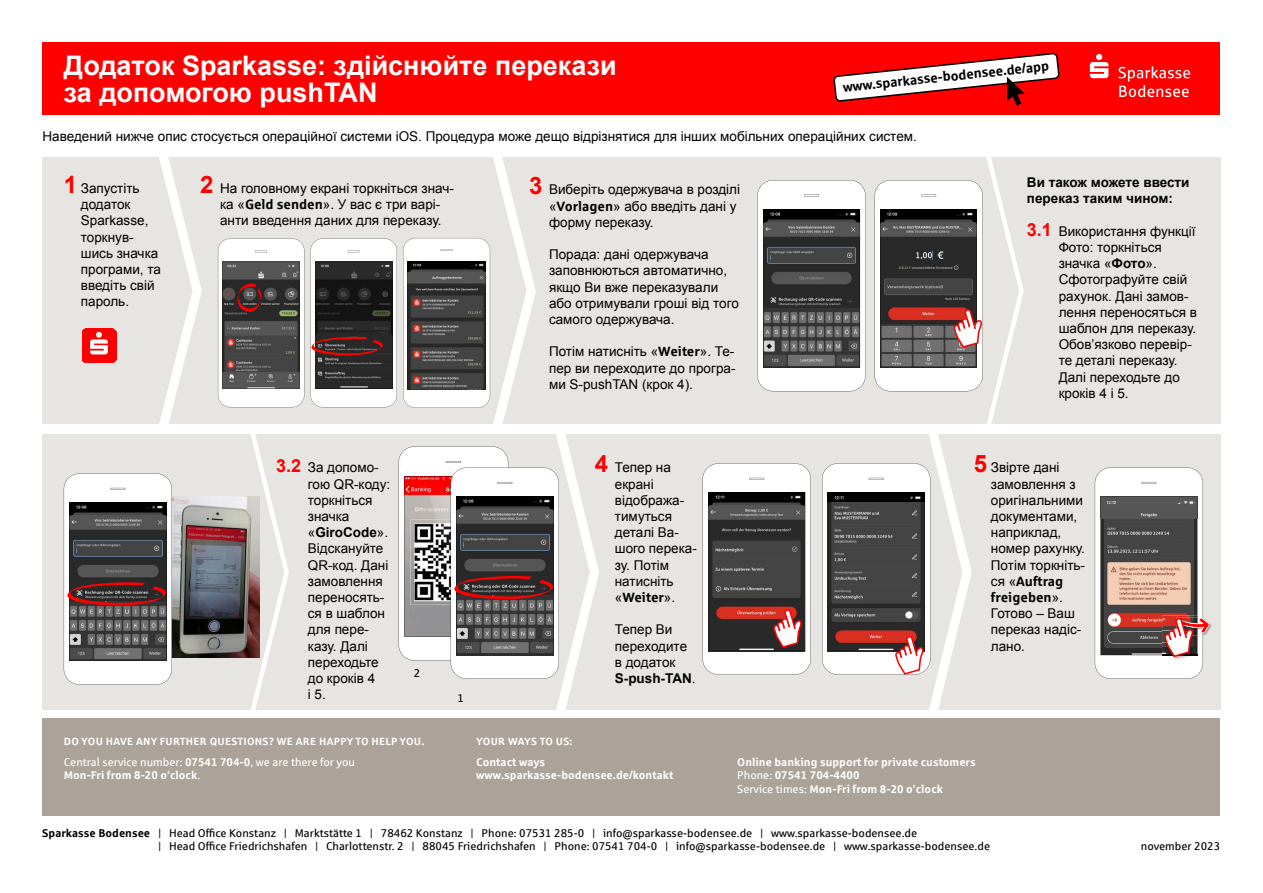
<style>
.page{position:relative;width:1263px;height:893px;background:#fff}
.page>*{position:absolute;margin:0;border:0;box-sizing:border-box;transform-origin:0 0}
.t1{font:700 27px/27px "Arial";color:#fff}
.t2{font:13.5px/16.2px "Arial";color:#000}
.t3{font:700 13.5px/16.2px "Sparkasse Rg";color:#000}
.t4{font:700 13.5px/16.2px "Arial";color:#000}
.t5{font:11.25px/13.5px "Sparkasse Rg";color:#000}
.t6{font:700 11.25px/13.5px "Sparkasse Rg";color:#fff}
.t7{font:11.25px/13.5px "Sparkasse Rg";color:#fff}
.t8{font:700 10.5px "Sparkasse Rg";letter-spacing:.025em;color:#fff}
.s1{font-weight:700;font-size:24px;color:#f00}
.s2{font-family:"Sparkasse Rg";font-weight:700}
.s3{font-weight:700;font-size:18px;color:#f00}
.s4{font-weight:700}
.s5{font-family:"Arial";font-weight:400}
.s6{font-weight:400}
.s7{font-weight:700;color:#fff}
</style>
<div class="page">
<div style="left:43px;top:43px;width:1177px;height:72px;background:#f00"></div>
<div style="left:43px;top:157px;width:1178px;height:553px;background:#e7e5e1"></div>
<svg style="left:158px;top:157px;width:44px;height:268px"></svg>
<svg style="left:250px;top:434px;width:39px;height:276px"></svg>
<img style="left:172px;top:496px;width:87px;height:162px">
<div style="left:28px;top:425px;width:1225px;height:9px;background:#fff"></div>
<img style="left:82px;top:329px;width:34px;height:34px">
<svg style="left:218px;top:239px;width:86px;height:168px"></svg>
<svg style="left:64px;top:473px;width:108px;height:212px"></svg>
<svg style="left:310px;top:157px;width:289px;height:553px"></svg>
<svg style="left:702px;top:157px;width:322px;height:553px"></svg>
<img style="left:828px;top:492px;width:96px;height:10px">
<svg style="left:1095px;top:467px;width:115px;height:212px"></svg>
<svg style="left:833px;top:53px;width:227px;height:53px"></svg>
<svg style="left:1090px;top:54px;width:18px;height:24px"></svg>
<svg style="left:1118px;top:66px;width:72px;height:31px"></svg>
<div style="left:43px;top:718px;width:1177px;height:98px;background:#aba399"></div>
<h1 class="t1" style="left:64px;top:53px;width:554px">Додаток Sparkasse: здійснюйте перекази за допомогою pushTAN</h1>
<p class="t3" style="left:842px;top:79px;width:209px;rotate:-6deg">www.sparkasse-bodensee.de/app</p>
<p class="t2" style="left:43px;top:128px;width:876px">Наведений нижче опис стосується операційної системи iOS. Процедура може дещо відрізнятися для інших мобільних операційних систем.</p>
<p class="t2" style="left:81px;top:180px;width:82px;text-indent:-17px"><span class="s1">1</span> Запустіть додаток<br>Sparkasse, торкнув&shy;шись значка програми, та введіть свій пароль.</p>
<p class="t2" style="left:200px;top:180px;width:255px;text-align:center"><span class="s1">2</span> На головному екрані торкніться знач&shy;ка «<span class="s2">Geld senden</span>». У вас є три варі-<br>анти введення даних для переказу.</p>
<p class="t2" style="left:549px;top:182px;width:193px;text-indent:-20px"><span class="s1">3</span> Виберіть одержувача в розділі «<span class="s2">Vorlagen</span>» або введіть дані у форму переказу.</p>
<p class="t2" style="left:549px;top:246px;width:191px">Порада: дані одержувача заповнюються автоматично, якщо Ви вже переказували або отримували гроші від того самого одержувача.</p>
<p class="t2" style="left:549px;top:344px;width:188px;text-align:justify">Потім натисніть «<span class="s2">Weiter</span>». Те&shy;пер ви переходите до програ&shy;ми S-pushTAN (крок 4).</p>
<p class="t2" style="left:308px;top:460px;width:84px;text-indent:-32px"><span class="s3">3.2</span> За допомо&shy;гою QR-коду: торкніться значка «<span class="s4">GiroCode</span>».<br>Відскануйте<br>QR-код. Дані замовлення переносять&shy;ся в шаблон для пере&shy;казу. Далі переходьте до кроків 4<br>і 5.</p>
<p class="t2" style="left:615px;top:460px;width:84px;text-indent:-20px"><span class="s1">4</span> Тепер на екрані відобража&shy;тимуться деталі Ва&shy;шого перека&shy;зу. Потім натисніть</p>
<p class="t3" style="left:615px;top:589px;width:62px"><span class="s5">«</span>Weiter<span class="s5">».</span></p>
<p class="t2" style="left:615px;top:622px;width:82px">Тепер Ви переходите в додаток<br><span class="s4">S-push-TAN</span>.</p>
<p class="t5" style="left:414px;top:666px;width:8px">2</p>
<p class="t5" style="left:458px;top:691px;width:8px">1</p>
<p class="t4" style="left:1027px;top:174px;width:164px">Ви також можете ввести переказ таким чином:</p>
<p class="t2" style="left:1059px;top:223px;width:140px;text-indent:-32px"><span class="s3">3.1</span> Використання функції<br>Фото: торкніться значка «<span class="s4">Фото</span>».<br>Сфотографуйте свій рахунок. Дані замов&shy;лення переносяться в шаблон для переказу.<br>Обов’язково перевір&shy;те деталі переказу.<br>Далі переходьте до кроків 4 і 5.</p>
<p class="t2" style="left:991px;top:460px;width:96px;text-indent:-17px"><span class="s1">5</span> Звірте дані замовлення з оригінальними документами, наприклад, номер рахунку.<br>Потім торкніть-</p>
<p class="t3" style="left:991px;top:573px;width:74px"><span class="s5">ся «</span>Auftrag frei geben<span class="s5">».</span></p>
<p class="t2" style="left:991px;top:606px;width:92px">Готово – Ваш переказ надіс&shy;лано.</p>
<p class="t8" style="left:64px;top:735px;width:362px">DO YOU HAVE ANY FURTHER QUESTIONS? WE ARE HAPPY TO HELP YOU.</p>
<p class="t7" style="left:64px;top:755px;width:293px">Central service number: <span class="s4">07541 704-0</span>, we are there for you<br><span class="s4">Mon-Fri from 8-20 o‘clock</span>.</p>
<p class="t6" style="left:476px;top:755px;width:199px">Contact ways www.sparkasse-bodensee.de/kontakt</p>
<p class="t8" style="left:476px;top:735px;width:98px">YOUR WAYS TO US:</p>
<p class="t6" style="left:737px;top:755px;width:240px">Online banking support for private customers<br><span class="s6">Phone:</span> 07541 704-4400<br><span class="s6">Service times:</span> Mon-Fri from 8-20 o‘clock</p>
<p class="t5" style="left:42px;top:826px;width:949px"><span class="s4">Sparkasse Bodensee</span> | Head Office Konstanz | Marktstätte 1 | 78462 Konstanz | Phone: 07531 285-0 | info@sparkasse-bodensee.de | www.sparkasse-bodensee.de<br><span class="s7">Sparkasse Bodensee</span> | Head Office Friedrichshafen | Charlottenstr. 2 | 88045 Friedrichshafen | Phone: 07541 704-0 | info@sparkasse-bodensee.de | www.sparkasse-bodensee.de</p>
<p class="t5" style="left:1141px;top:839px;width:81px">november 2023</p>
</div>
